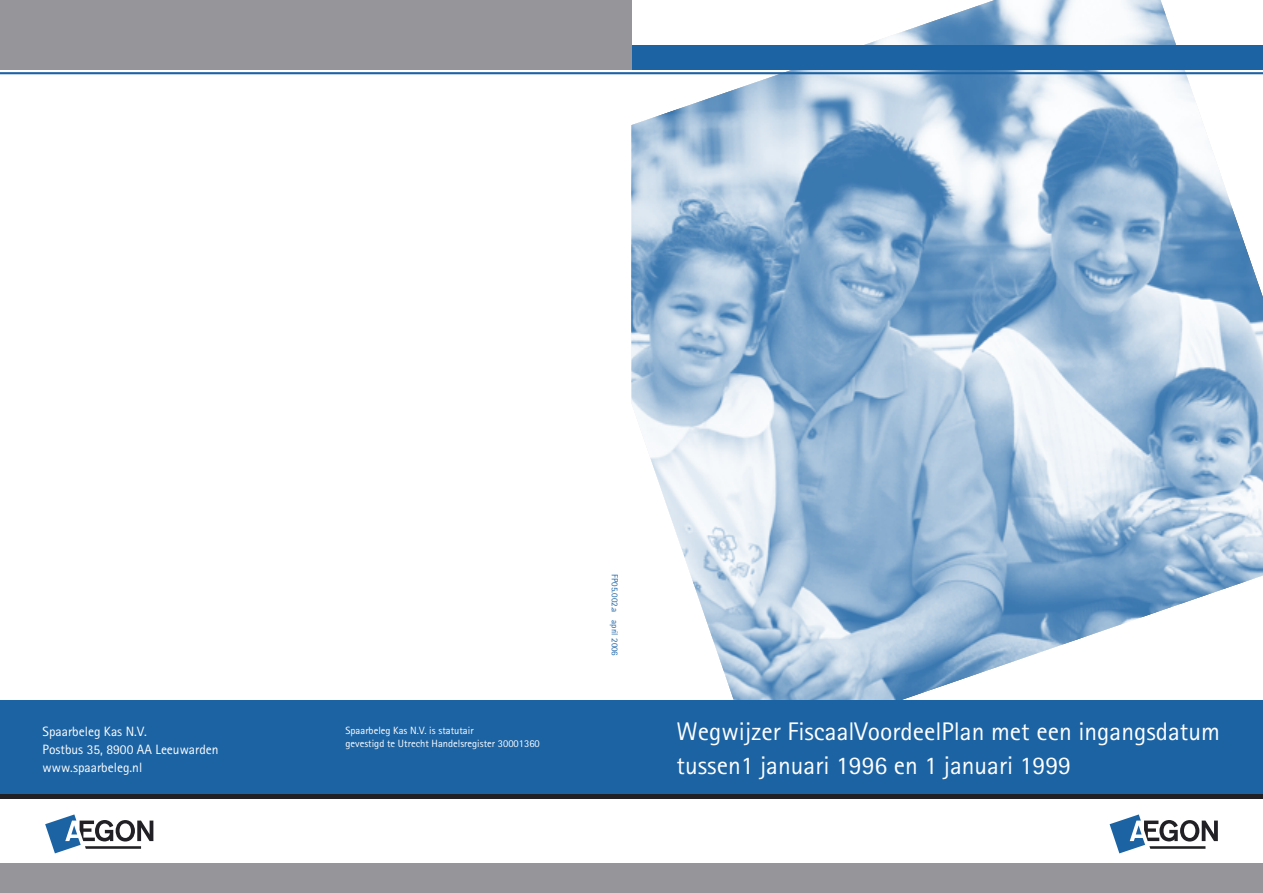
<style>
.page{position:relative;width:1263px;height:893px;background:#fff}
.page>*{position:absolute;margin:0;border:0;box-sizing:border-box;transform-origin:0 0}
.t1{font:25.5px/33.9px "AEGON Rotis Sans Serif";color:#fff}
.t2{font:13.5px/18px "AEGON Rotis Sans Serif";color:#fff}
.t3{font:10.5px/13.5px "AEGON Rotis Sans Serif";color:#fff}
.t4{font:9px "AEGON Rotis Sans Serif";letter-spacing:-.005em;color:#1c63a4}
</style>
<div class="page">
<img style="left:631px;top:0;width:632px;height:701px">
<div style="left:0;top:863px;width:1263px;height:30px;background:#96969a"></div>
<div style="left:0;top:701px;width:1263px;height:96px;background:#1c63a4"></div>
<div style="left:631px;top:45px;width:632px;height:24px;background:#1c63a4"></div>
<hr style="left:0;top:72px;width:631px;height:2px;background:#1c63a4">
<hr style="left:631px;top:72px;width:632px;height:2px;background:#1c63a4">
<div style="left:0;top:794px;width:1263px;height:5px;background:#212125"></div>
<div style="left:0;top:0;width:631px;height:69px;background:#96969a"></div>
<svg style="left:1109px;top:814px;width:109px;height:39px"></svg>
<svg style="left:45px;top:814px;width:108px;height:39px"></svg>
<p class="t2" style="left:43px;top:722px;width:178px">Spaarbeleg Kas N.V.<br>Postbus 35, 8900 AA Leeuwarden www.spaarbeleg.nl</p>
<p class="t3" style="left:345px;top:723px;width:196px">Spaarbeleg Kas N.V. is statutair<br>gevestigd te Utrecht Handelsregister 30001360</p>
<p class="t4" style="left:620px;top:574px;width:83px;rotate:90deg">FP05.002.a april 2006</p>
<p class="t1" style="left:677px;top:715px;width:545px">Wegwijzer FiscaalVoordeelPlan met een ingangsdatum tussen1 januari 1996 en 1 januari 1999</p>
</div>
